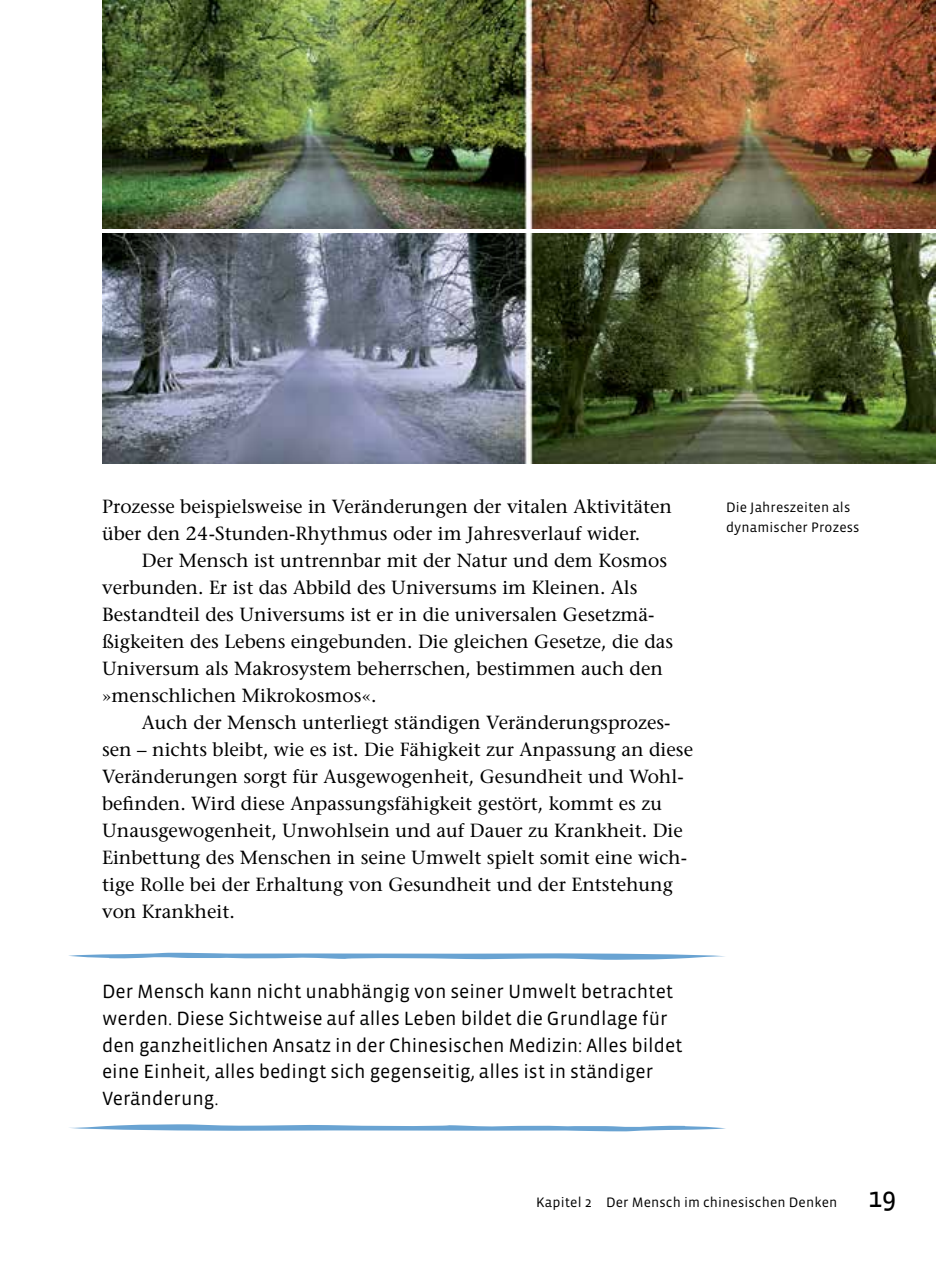
<style>
.page{position:relative;width:936px;height:1276px;background:#fff}
.page>*{position:absolute;margin:0;border:0;box-sizing:border-box;transform-origin:0 0}
.t1{font:19.6px/26.6px "Vista Sans";color:#000}
.t2{font:19px/27px "Stone Serif";color:#000}
.t3{font:14px/20px "Vista Sans";letter-spacing:.01em;color:#000}
.s1{font-family:"Vista Sans Reg";font-size:28px}
</style>
<div class="page">
<img style="left:102px;top:233px;width:833px;height:230px">
<img style="left:102px;top:0;width:833px;height:228px">
<svg style="left:69px;top:952px;width:656px;height:8px"></svg>
<svg style="left:69px;top:1124px;width:657px;height:7px"></svg>
<p class="t2" style="left:102px;top:492px;width:571px">Prozesse beispielsweise in Veränderungen der vitalen Aktivitäten über den 24‑Stunden-Rhythmus oder im Jahresverlauf wider.</p>
<p class="t2" style="left:102px;top:546px;width:572px;text-indent:40px">Der Mensch ist untrennbar mit der Natur und dem Kosmos verbunden. Er ist das Abbild des Universums im Kleinen. Als Bestandteil des Universums ist er in die universalen Gesetzmä&shy;ßigkeiten des Lebens eingebunden. Die gleichen Gesetze, die das Universum als Makrosystem beherrschen, bestimmen auch den »menschlichen Mikrokosmos«.</p>
<p class="t2" style="left:102px;top:708px;width:592px;text-indent:40px">Auch der Mensch unterliegt ständigen Veränderungsprozes&shy;sen – nichts bleibt, wie es ist. Die Fähigkeit zur Anpassung an diese Veränderungen sorgt für Ausgewogenheit, Gesundheit und Wohl&shy;befinden. Wird diese Anpassungsfähigkeit gestört, kommt es zu Unausgewogenheit, Unwohlsein und auf Dauer zu Krankheit. Die Einbettung des Menschen in seine Umwelt spielt somit eine wich&shy;tige Rolle bei der Erhaltung von Gesundheit und der Entstehung von Krankheit.</p>
<p class="t1" style="left:102px;top:979px;width:582px">Der Mensch kann nicht unabhängig von seiner Umwelt betrachtet werden. Diese Sichtweise auf alles Leben bildet die Grundlage für den ganzheitlichen Ansatz in der Chinesischen Medizin: Alles bildet eine Einheit, alles bedingt sich gegenseitig, alles ist in ständiger Veränderung.</p>
<p class="t3" style="left:726px;top:498px;width:135px">Die Jahreszeiten als dynamischer Prozess</p>
<p class="t3" style="left:536px;top:1192px;width:361px">Kapitel 2 Der Mensch im chinesischen Denken <span class="s1">19</span></p>
</div>
